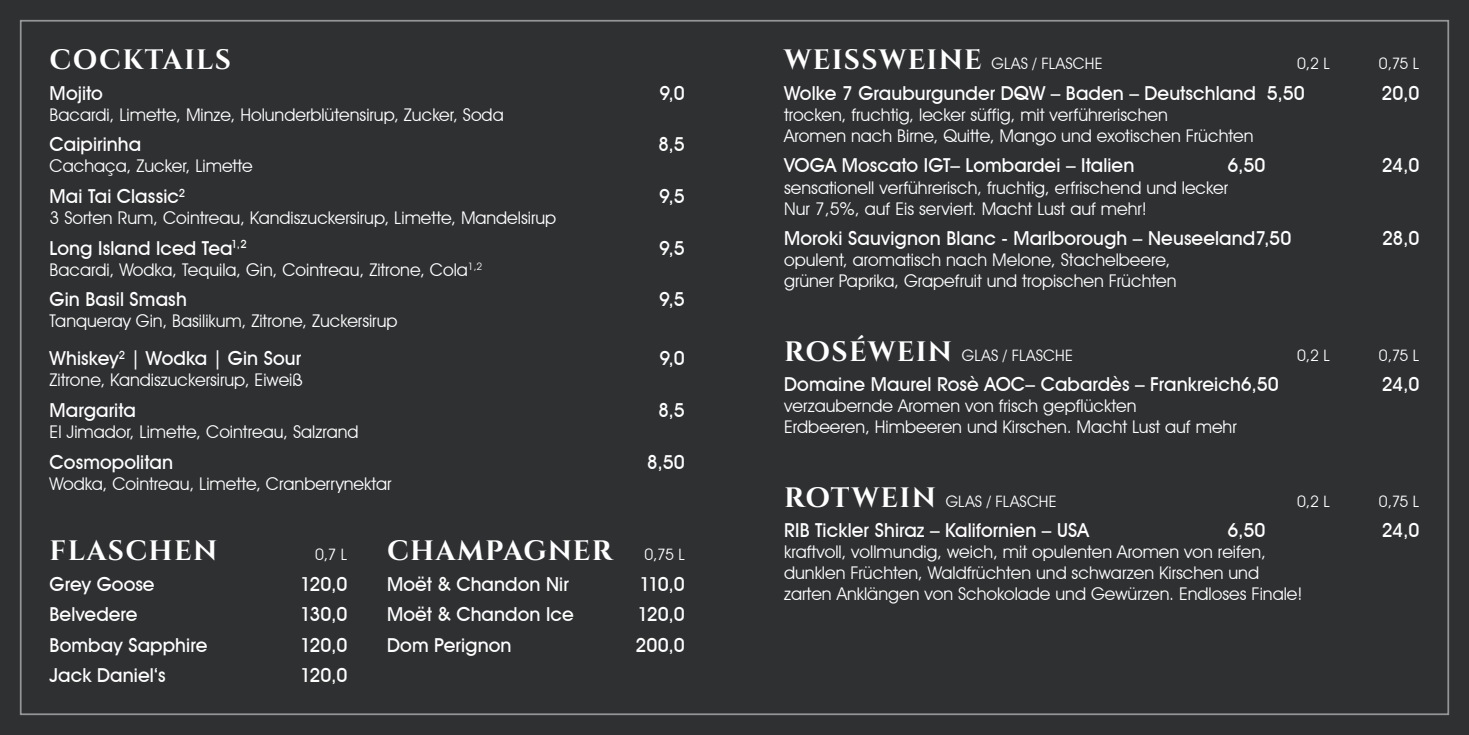
<style>
.page{position:relative;width:1469px;height:735px;background:#fff}
.page>*{position:absolute;margin:0;border:0;box-sizing:border-box;transform-origin:0 0}
.t1{font:700 28px "Cinzel";letter-spacing:.05em;color:#fff}
.t2{font:500 19.25px "Avant Garde IT Cby BT";letter-spacing:.005em;color:#fff}
.t3{font:17.5px/21px "Avant Garde IT Cby BT";color:#fff}
.t4{font:15.75px "Avant Garde IT Cby BT";letter-spacing:.01em;color:#fff}
.s1{font-family:"Avant Garde IT Cby BT";font-weight:400;font-size:15.75px}
.s2{font-family:"Cinzel";font-weight:700;font-size:28px}
</style>
<div class="page">
<div style="left:0;top:0;width:1468px;height:734px;background:#2f3032"></div>
<h1 class="t1" style="left:50px;top:43px;width:183px">COCKTAILS</h1>
<p class="t2" style="left:50px;top:85px;width:55px">Mojito</p>
<p class="t2" style="left:659px;top:85px;width:27px">9,0</p>
<p class="t3" style="left:50px;top:106px;width:455px">Bacardi, Limette, Minze, Holunderblütensirup, Zucker, Soda</p>
<p class="t2" style="left:50px;top:136px;width:93px">Caipirinha</p>
<p class="t2" style="left:658px;top:136px;width:28px">8,5</p>
<p class="t3" style="left:50px;top:157px;width:205px">Cachaça, Zucker, Limette</p>
<p class="t2" style="left:50px;top:188px;width:137px">Mai Tai Classic<sup>2</sup></p>
<p class="t2" style="left:659px;top:188px;width:27px">9,5</p>
<p class="t3" style="left:50px;top:209px;width:508px">3 Sorten Rum, Cointreau, Kandiszuckersirup, Limette, Mandelsirup</p>
<p class="t2" style="left:50px;top:239px;width:199px">Long Island Iced Tea<sup>1,2</sup></p>
<p class="t2" style="left:659px;top:239px;width:27px">9,5</p>
<p class="t3" style="left:50px;top:260px;width:434px">Bacardi, Wodka, Tequila, Gin, Cointreau, Zitrone, Cola<sup>1,2</sup></p>
<p class="t2" style="left:50px;top:291px;width:139px">Gin Basil Smash</p>
<p class="t2" style="left:659px;top:291px;width:27px">9,5</p>
<p class="t3" style="left:50px;top:312px;width:349px">Tanqueray Gin, Basilikum, Zitrone, Zuckersirup</p>
<p class="t2" style="left:50px;top:350px;width:253px">Whiskey<sup>2</sup> | Wodka | Gin Sour</p>
<p class="t2" style="left:659px;top:350px;width:27px">9,0</p>
<p class="t3" style="left:50px;top:371px;width:254px">Zitrone, Kandiszuckersirup, Eiweiß</p>
<p class="t2" style="left:50px;top:402px;width:88px">Margarita</p>
<p class="t2" style="left:658px;top:402px;width:28px">8,5</p>
<p class="t3" style="left:50px;top:422px;width:310px">El Jimador, Limette, Cointreau, Salzrand</p>
<p class="t2" style="left:50px;top:453px;width:125px">Cosmopolitan</p>
<p class="t2" style="left:647px;top:453px;width:39px">8,50</p>
<p class="t3" style="left:50px;top:474px;width:343px">Wodka, Cointreau, Limette, Cranberrynektar</p>
<h1 class="t1" style="left:50px;top:533px;width:169px">FLASCHEN</h1>
<p class="t4" style="left:315px;top:547px;width:34px">0,7 L</p>
<p class="t2" style="left:50px;top:575px;width:107px">Grey Goose</p>
<p class="t2" style="left:300px;top:575px;width:49px">120,0</p>
<p class="t2" style="left:50px;top:606px;width:89px">Belvedere</p>
<p class="t2" style="left:300px;top:606px;width:49px">130,0</p>
<p class="t2" style="left:50px;top:636px;width:159px">Bombay Sapphire</p>
<p class="t2" style="left:300px;top:636px;width:49px">120,0</p>
<p class="t2" style="left:50px;top:667px;width:118px">Jack Daniel‘s</p>
<p class="t2" style="left:300px;top:667px;width:49px">120,0</p>
<h1 class="t1" style="left:387px;top:533px;width:299px">CHAMPAGNER <span class="s1">0,75 L</span></h1>
<p class="t2" style="left:387px;top:575px;width:183px">Moët &amp; Chandon Nir</p>
<p class="t2" style="left:639px;top:575px;width:47px">110,0</p>
<p class="t2" style="left:387px;top:606px;width:188px">Moët &amp; Chandon Ice</p>
<p class="t2" style="left:637px;top:606px;width:49px">120,0</p>
<p class="t2" style="left:387px;top:636px;width:126px">Dom Perignon</p>
<p class="t2" style="left:635px;top:636px;width:51px">200,0</p>
<p class="t4" style="left:784px;top:57px;width:320px"><span class="s2">WEISSWEINE</span> GLAS / FLASCHE</p>
<p class="t4" style="left:1297px;top:57px;width:34px">0,2 L</p>
<p class="t4" style="left:1378px;top:57px;width:42px">0,75 L</p>
<p class="t2" style="left:784px;top:85px;width:522px">Wolke 7 Grauburgunder DQW – Baden – Deutschland 5,50</p>
<p class="t2" style="left:1381px;top:85px;width:39px">20,0</p>
<p class="t3" style="left:784px;top:106px;width:471px">trocken, fruchtig, lecker süffig, mit verführerischen<br>Aromen nach Birne, Quitte, Mango und exotischen Früchten</p>
<p class="t2" style="left:784px;top:157px;width:352px">VOGA Moscato IGT– Lombardei – Italien</p>
<p class="t2" style="left:1227px;top:157px;width:39px">6,50</p>
<p class="t2" style="left:1381px;top:157px;width:39px">24,0</p>
<p class="t3" style="left:784px;top:178px;width:445px">sensationell verführerisch, fruchtig, erfrischend und lecker<br>Nur 7,5%, auf Eis serviert. Macht Lust auf mehr!</p>
<p class="t2" style="left:784px;top:230px;width:509px">Moroki Sauvignon Blanc - Marlborough – Neuseeland7,50</p>
<p class="t2" style="left:1382px;top:230px;width:39px">28,0</p>
<p class="t3" style="left:784px;top:251px;width:394px">opulent, aromatisch nach Melone, Stachelbeere, grüner Paprika, Grapefruit und tropischen Früchten</p>
<p class="t4" style="left:784px;top:348px;width:290px"><span class="s2">ROSÉWEIN</span> GLAS / FLASCHE</p>
<p class="t4" style="left:1297px;top:348px;width:34px">0,2 L</p>
<p class="t4" style="left:1378px;top:348px;width:42px">0,75 L</p>
<p class="t2" style="left:784px;top:376px;width:496px">Domaine Maurel Rosè AOC– Cabardès – Frankreich6,50</p>
<p class="t2" style="left:1381px;top:376px;width:39px">24,0</p>
<p class="t3" style="left:784px;top:397px;width:454px">verzaubernde Aromen von frisch gepflückten<br>Erdbeeren, Himbeeren und Kirschen. Macht Lust auf mehr</p>
<p class="t4" style="left:784px;top:494px;width:274px"><span class="s2">ROTWEIN</span> GLAS / FLASCHE</p>
<p class="t4" style="left:1297px;top:494px;width:34px">0,2 L</p>
<p class="t4" style="left:1378px;top:494px;width:42px">0,75 L</p>
<p class="t2" style="left:784px;top:522px;width:306px">RIB Tickler Shiraz – Kalifornien – USA</p>
<p class="t2" style="left:1227px;top:522px;width:39px">6,50</p>
<p class="t2" style="left:1381px;top:522px;width:39px">24,0</p>
<p class="t3" style="left:784px;top:542px;width:520px">kraftvoll, vollmundig, weich, mit opulenten Aromen von reifen, dunklen Früchten, Waldfrüchten und schwarzen Kirschen und zarten Anklängen von Schokolade und Gewürzen. Endloses Finale!</p>
</div>
